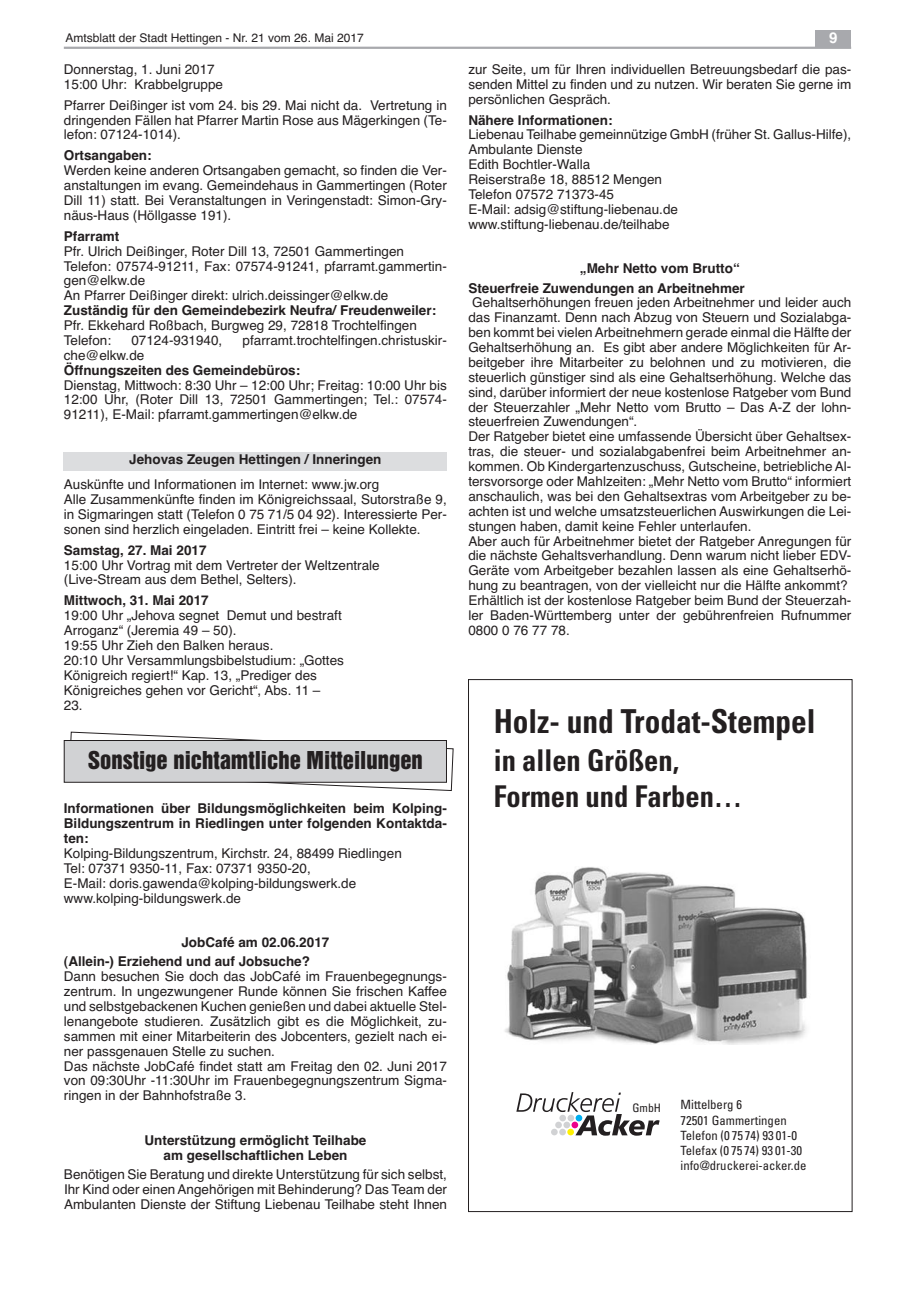
<style>
.page{position:relative;width:915px;height:1297px;background:#fff}
.page>*{position:absolute;margin:0;border:0;box-sizing:border-box;transform-origin:0 0}
.t1{font:700 condensed 33px "Univers";color:#231f20;scale:.95 1}
.t2{font:700 condensed 30px/36px "Univers";color:#231f20;scale:.95 1}
.t3{font:22.5px "Helvetica Inserat";color:#231f20}
.t4{font:700 15px "Helvetica";color:#fff}
.t5{font:13.5px/14.9px "Helvetica";color:#231f20}
.t6{font:700 13.5px/14.9px "Helvetica";color:#231f20}
.t7{font:condensed 12.75px/15.3px "Univers";color:#231f20}
.t8{font:12px "Helvetica";color:#231f20}
.t9{font:condensed 11.7px "Univers";color:#231f20}
</style>
<div class="page">
<div style="left:64px;top:452px;width:382px;height:18px;background:#dcdddf"></div>
<svg style="left:70px;top:731px;width:384px;height:60px"></svg>
<div style="left:64px;top:740px;width:382px;height:42px;background:#d1d2d4"></div>
<div style="left:64px;top:740px;width:382px;height:43px;border:1px solid #231f20"></div>
<hr style="left:64px;top:47px;width:786px;height:2px;background:#a8a9ad">
<div style="left:815px;top:30px;width:35px;height:17px;background:#a8a9ad"></div>
<img style="left:505px;top:867px;width:302px;height:178px">
<svg style="left:516px;top:1092px;width:143px;height:44px"></svg>
<p class="t8" style="left:65px;top:31px;width:300px">Amtsblatt der Stadt Hettingen - Nr. 21 vom 26. Mai 2017</p>
<p class="t4" style="left:829px;top:29px;width:10px">9</p>
<p class="t5" style="left:64px;top:62px;width:161px">Donnerstag, 1. Juni 2017<br>15:00 Uhr: Krabbelgruppe</p>
<p class="t5" style="left:64px;top:98px;width:384px;text-align:justify">Pfarrer Deißinger ist vom 24. bis 29. Mai nicht da. Vertretung in dringenden Fällen hat Pfarrer Martin Rose aus Mägerkingen (Te&shy;lefon: 07124-1014).</p>
<p class="t6" style="left:64px;top:148px;width:89px">Ortsangaben:</p>
<p class="t5" style="left:64px;top:163px;width:384px;text-align:justify">Werden keine anderen Ortsangaben gemacht, so finden die Ver&shy;anstaltungen im evang. Gemeindehaus in Gammertingen (Roter Dill 11) statt. Bei Veranstaltungen in Veringenstadt: Simon-Gry&shy;näus-Haus (Höllgasse 191).</p>
<p class="t6" style="left:64px;top:229px;width:57px">Pfarramt</p>
<p class="t5" style="left:64px;top:244px;width:384px">Pfr. Ulrich Deißinger, Roter Dill 13, 72501 Gammertingen Telefon: 07574-91211, Fax: 07574-91241, pfarramt.gammertin&shy;gen@elkw.de<br>An Pfarrer Deißinger direkt: ulrich.deissinger@elkw.de</p>
<p class="t6" style="left:64px;top:303px;width:374px">Zuständig für den Gemeindebezirk Neufra/ Freudenweiler:</p>
<p class="t5" style="left:64px;top:318px;width:354px">Pfr. Ekkehard Roßbach, Burgweg 29, 72818 Trochtelfingen<br>Telefon:</p>
<p class="t5" style="left:131px;top:333px;width:92px">07124-931940,</p>
<p class="t5" style="left:242px;top:333px;width:206px">pfarramt.trochtelfingen.christuskir-</p>
<p class="t5" style="left:64px;top:348px;width:82px">che@elkw.de</p>
<p class="t6" style="left:64px;top:363px;width:238px">Öffnungszeiten des Gemeindebüros:</p>
<p class="t5" style="left:64px;top:377px;width:384px;text-align:justify">Dienstag, Mittwoch: 8:30 Uhr – 12:00 Uhr; Freitag: 10:00 Uhr bis 12:00 Uhr, (Roter Dill 13, 72501 Gammertingen; Tel.: 07574- 91211), E-Mail: pfarramt.gammertingen@elkw.de</p>
<p class="t6" style="left:129px;top:452px;width:254px">Jehovas Zeugen Hettingen / Inneringen</p>
<p class="t5" style="left:64px;top:477px;width:384px">Auskünfte und Informationen im Internet: www.jw.org<br>Alle Zusammenkünfte finden im Königreichssaal, Sutorstraße 9, in Sigmaringen statt (Telefon 0 75 71/5 04 92). Interessierte Per&shy;sonen sind herzlich eingeladen. Eintritt frei – keine Kollekte.</p>
<p class="t6" style="left:64px;top:543px;width:144px">Samstag, 27. Mai 2017</p>
<p class="t5" style="left:64px;top:557px;width:317px">15:00 Uhr Vortrag mit dem Vertreter der Weltzentrale (Live-Stream aus dem Bethel, Selters).</p>
<p class="t6" style="left:64px;top:593px;width:146px">Mittwoch, 31. Mai 2017</p>
<p class="t5" style="left:64px;top:608px;width:281px">19:00 Uhr „Jehova segnet Demut und bestraft Arroganz“ (Jeremia 49 – 50).<br>19:55 Uhr Zieh den Balken heraus.<br>20:10 Uhr Versammlungsbibelstudium: „Gottes Königreich regiert!“ Kap. 13, „Prediger des Königreiches gehen vor Gericht“, Abs. 11 –<br>23.</p>
<h3 class="t3" style="left:88px;top:751px;width:336px">Sonstige nichtamtliche Mitteilungen</h3>
<p class="t6" style="left:64px;top:801px;width:384px;text-align:justify">Informationen über Bildungsmöglichkeiten beim Kolping-Bildungszentrum in Riedlingen unter folgenden Kontaktda&shy;ten:</p>
<p class="t5" style="left:64px;top:846px;width:339px">Kolping-Bildungszentrum, Kirchstr. 24, 88499 Riedlingen Tel: 07371 9350-11, Fax: 07371 9350-20,<br>E-Mail: doris.gawenda@kolping-bildungswerk.de www.kolping-bildungswerk.de</p>
<p class="t6" style="left:64px;top:933px;width:267px;line-height:19.2px;text-indent:117px">JobCafé am 02.06.2017 (Allein-) Erziehend und auf Jobsuche?</p>
<p class="t5" style="left:64px;top:969px;width:384px">Dann besuchen Sie doch das JobCafé im Frauenbegegnungs&shy;zentrum. In ungezwungener Runde können Sie frischen Kaffee und selbstgebackenen Kuchen genießen und dabei aktuelle Stel&shy;lenangebote studieren. Zusätzlich gibt es die Möglichkeit, zu&shy;sammen mit einer Mitarbeiterin des Jobcenters, gezielt nach ei&shy;ner passgenauen Stelle zu suchen.<br>Das nächste JobCafé findet statt am Freitag den 02. Juni 2017 von 09:30Uhr -11:30Uhr im Frauenbegegnungszentrum Sigma&shy;ringen in der Bahnhofstraße 3.</p>
<p class="t6" style="left:144px;top:1133px;width:223px;text-align:center">Unterstützung ermöglicht Teilhabe am gesellschaftlichen Leben</p>
<p class="t5" style="left:64px;top:1167px;width:384px;text-align:justify">Benötigen Sie Beratung und direkte Unterstützung für sich selbst, Ihr Kind oder einen Angehörigen mit Behinderung? Das Team der Ambulanten Dienste der Stiftung Liebenau Teilhabe steht Ihnen</p>
<p class="t5" style="left:468px;top:62px;width:384px;text-align:justify">zur Seite, um für Ihren individuellen Betreuungsbedarf die pas&shy;senden Mittel zu finden und zu nutzen. Wir beraten Sie gerne im persönlichen Gespräch.</p>
<p class="t6" style="left:468px;top:112px;width:146px">Nähere Informationen:</p>
<p class="t5" style="left:468px;top:127px;width:384px">Liebenau Teilhabe gemeinnützige GmbH (früher St. Gallus-Hilfe), Ambulante Dienste<br>Edith Bochtler-Walla<br>Reiserstraße 18, 88512 Mengen<br>Telefon 07572 71373-45<br>E-Mail: adsig@stiftung-liebenau.de www.stiftung-liebenau.de/teilhabe</p>
<p class="t6" style="left:468px;top:259px;width:278px;line-height:19.2px;text-indent:111px">„Mehr Netto vom Brutto“<br>Steuerfreie Zuwendungen an Arbeitnehmer</p>
<p class="t5" style="left:468px;top:295px;width:384px">Gehaltserhöhungen freuen jeden Arbeitnehmer und leider auch das Finanzamt. Denn nach Abzug von Steuern und Sozialabga&shy;ben kommt bei vielenArbeitnehmern gerade einmal die Hälfte der Gehaltserhöhung an. Es gibt aber andere Möglichkeiten für Ar&shy;beitgeber ihre Mitarbeiter zu belohnen und zu motivieren, die steuerlich günstiger sind als eine Gehaltserhöhung. Welche das sind, darüber informiert der neue kostenlose Ratgeber vom Bund der Steuerzahler „Mehr Netto vom Brutto – Das A-Z der lohn&shy;steuerfreien Zuwendungen“.<br>Der Ratgeber bietet eine umfassende Übersicht über Gehaltsex&shy;tras, die steuer- und sozialabgabenfrei beim Arbeitnehmer an&shy;kommen. Ob Kindergartenzuschuss, Gutscheine, betriebliche Al&shy;tersvorsorge oder Mahlzeiten: „Mehr Netto vom Brutto“ informiert anschaulich, was bei den Gehaltsextras vom Arbeitgeber zu be&shy;achten ist und welche umsatzsteuerlichen Auswirkungen die Lei&shy;stungen haben, damit keine Fehler unterlaufen.<br>Aber auch für Arbeitnehmer bietet der Ratgeber Anregungen für die nächste Gehaltsverhandlung. Denn warum nicht lieber EDV-Geräte vom Arbeitgeber bezahlen lassen als eine Gehaltserhö&shy;hung zu beantragen, von der vielleicht nur die Hälfte ankommt?<br>Erhältlich ist der kostenlose Ratgeber beim Bund der Steuerzah&shy;ler Baden-Württemberg unter der gebührenfreien Rufnummer 0800 0 76 77 78.</p>
<h1 class="t1" style="left:493px;top:709px;width:340px">Holz- und Trodat-Stempel</h1>
<h2 class="t2" style="left:493px;top:744px;width:263px">in allen Größen,<br>Formen und Farben…</h2>
<p class="t9" style="left:632px;top:1103px;width:30px">GmbH</p>
<p class="t7" style="left:680px;top:1098px;width:127px">Mittelberg 6<br>72501 Gammertingen<br>Telefon (0 75 74) 93 01-0<br>Telefax (0 75 74) 93 01-30 info@druckerei-acker.de</p>
</div>
